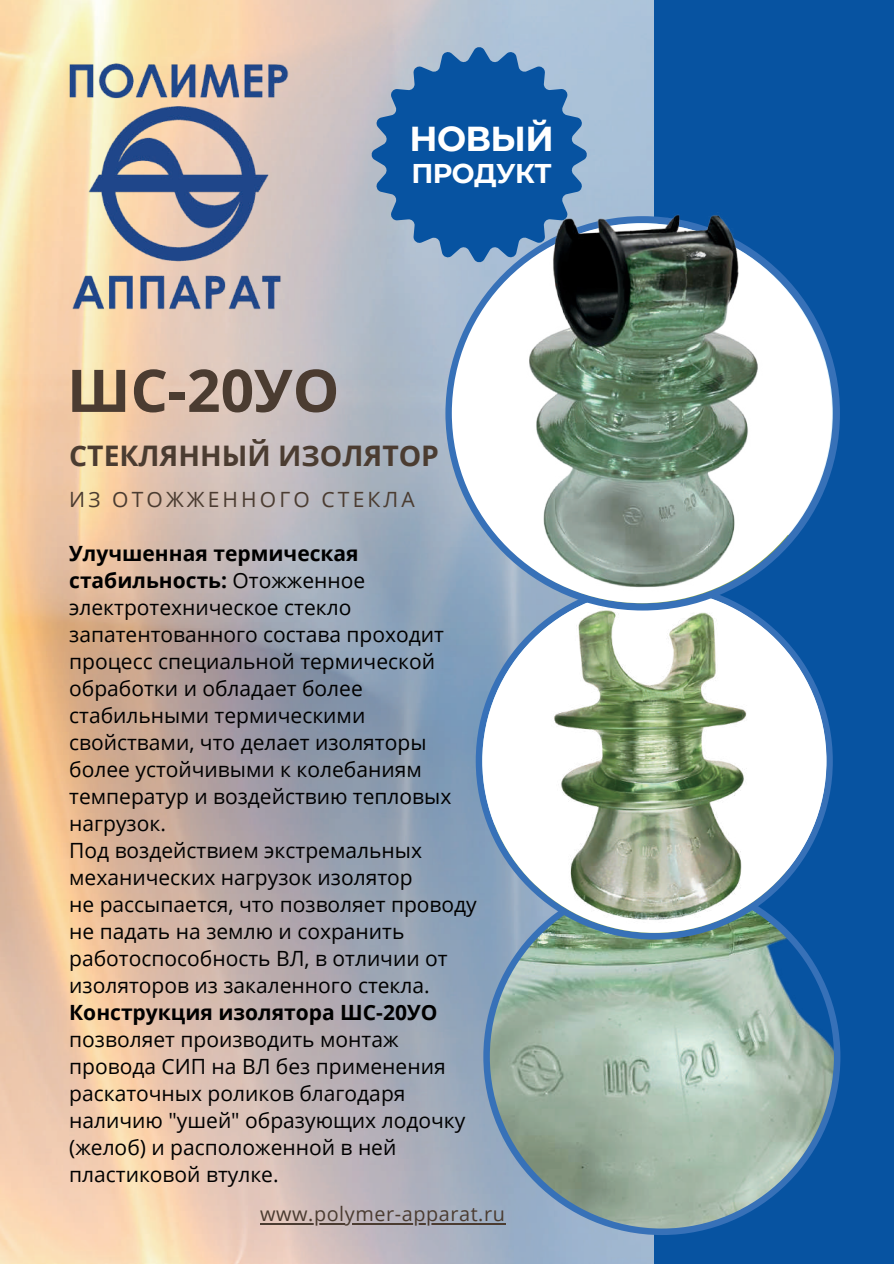
<style>
.page{position:relative;width:894px;height:1264px;background:#fff}
.page>*{position:absolute;margin:0;border:0;box-sizing:border-box;transform-origin:0 0}
.t1{font:700 58.8px "Open Sans";color:#4b3c31}
.t2{font:700 34.5px "Montserrat";letter-spacing:-.02em;color:#fff}
.t3{font:700 28.35px "Open Sans";color:#4b3c31}
.t4{font:700 27px "Montserrat";letter-spacing:-.02em;color:#fff}
.t5{font:21px/27px "Open Sans";color:#000}
.t6{font:700 21px "Open Sans";color:#000}
.t7{font:21px "Open Sans";letter-spacing:.15em;color:#4b3c31}
.t8{font:19.8px "Open Sans";letter-spacing:.03em;color:#4b3c31}
.s1{font-weight:700}
</style>
<div class="page">
<img style="left:0;top:0;width:654px;height:1263px">
<div style="left:654px;top:0;width:239px;height:1263px;background:#0753a1"></div>
<svg style="left:370px;top:46px;width:217px;height:217px;background:#5181b4"></svg>
<img style="left:52px;top:46px;width:252px;height:279px">
<hr style="left:260px;top:1222px;width:245px;height:2px;background:#4b3c31">
<svg style="left:483px;top:997px;width:357px;height:237px;background:#93adab"></svg>
<img style="left:464px;top:667px;width:369px;height:330px">
<img style="left:428px;top:124px;width:406px;height:543px">
<h1 class="t1" style="left:67px;top:349px;width:274px">ШС-20УО</h1>
<h2 class="t2" style="left:409px;top:118px;width:146px">НОВЫЙ</h2>
<p class="t4" style="left:411px;top:157px;width:142px">ПРОДУКТ</p>
<h3 class="t3" style="left:69px;top:436px;width:371px">СТЕКЛЯННЫЙ ИЗОЛЯТОР</h3>
<p class="t7" style="left:69px;top:485px;width:347px">ИЗ ОТОЖЖЕННОГО СТЕКЛА</p>
<p class="t5" style="left:69px;top:539px;width:409px"><span class="s1">Улучшенная термическая стабильность:</span> Отожженное электротехническое стекло запатентованного состава проходит процесс специальной термической обработки и обладает более стабильными термическими свойствами, что делает изоляторы более устойчивыми к колебаниям температур и воздействию тепловых нагрузок.<br>Под воздействием экстремальных механических нагрузок изолятор<br>не рассыпается, что позволяет проводу не падать на землю и сохранить работоспособность ВЛ, в отличии от изоляторов из закаленного стекла.</p>
<p class="t6" style="left:69px;top:997px;width:369px">Конструкция изолятора ШС-20УО</p>
<p class="t5" style="left:69px;top:1025px;width:397px">позволяет производить монтаж провода СИП на ВЛ без применения раскаточных роликов благодаря наличию "ушей" образующих лодочку (желоб) и расположенной в ней пластиковой втулке.</p>
<p class="t8" style="left:260px;top:1200px;width:246px">www.polymer-apparat.ru</p>
</div>
